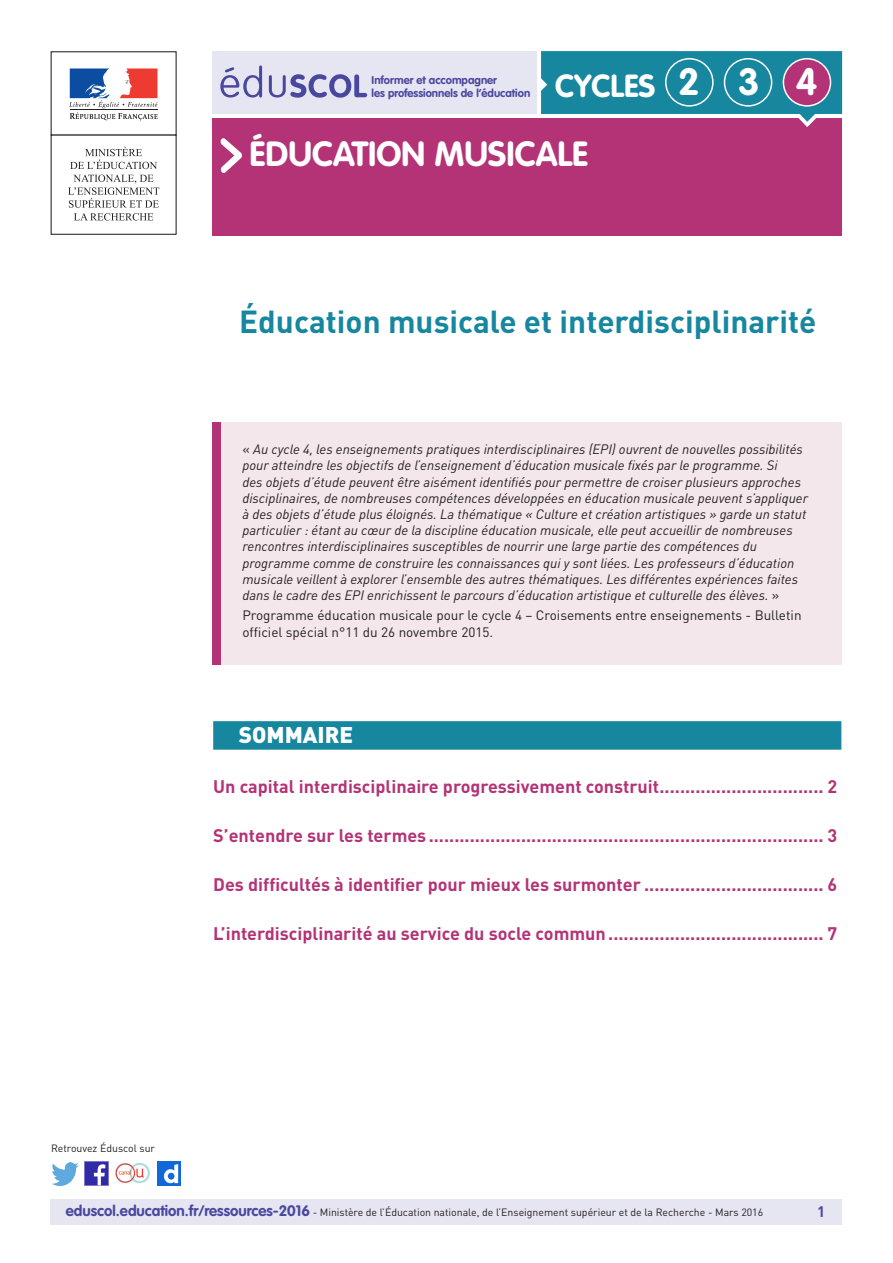
<style>
.page{position:relative;width:893px;height:1263px;background:#fff}
.page>*{position:absolute;margin:0;border:0;box-sizing:border-box;transform-origin:0 0}
.t1{font:700 37.5px "VAG Rounded Std";color:#fff}
._01_Nom_de_la_discip{font:700 34.5px "VAG Rounded Std";color:#fff}
._01_Titre_de_la_fich{font:700 31.5px "DIN Pro";color:#16879f}
.t2{font:700 31.5px "VAG Rounded Std";color:#fff}
._01_Sommaire_cartouc{font:900 22.5px "DIN Pro";color:#fff}
._02_Sommaire_Titre_f{font:700 18px "DIN Pro";color:#b43376}
.t3{font:700 15px "DIN Pro";color:#4a489e}
._01_Texte_info_conte{font:italic 13.5px/16.2px "DIN Pro";color:#231f20}
._01_Texte_info_conte-2{font:13.5px/16.2px "DIN Pro";color:#231f20}
.t4{font:700 11.25px/13.5px "VAG Rounded Std";color:#4a489e}
.t5{font:10.5px "DIN Pro";color:#231f20}
.s1{font-style:normal}
.s2{font-family:"VAG Rounded Std";font-weight:700;font-size:15px;color:#4a489e}
</style>
<div class="page">
<div style="left:213px;top:118px;width:629px;height:118px;background:#b43376"></div>
<svg style="left:220px;top:138px;width:22px;height:35px"></svg>
<div style="left:213px;top:51px;width:324px;height:63px;background:#e6e5f2"></div>
<svg style="left:220px;top:65px;width:147px;height:33px"></svg>
<div style="left:51px;top:51px;width:126px;height:85px;border:1px solid #231f20"></div>
<svg style="left:69px;top:68px;width:89px;height:52px"></svg>
<hr style="left:70px;top:109px;width:87px;height:1px;background:#231f20">
<svg style="left:70px;top:147px;width:87px;height:22px"></svg>
<svg style="left:68px;top:175px;width:91px;height:46px"></svg>
<svg style="left:541px;top:51px;width:301px;height:76px"></svg>
<div style="left:665px;top:58px;width:49px;height:49px;border:2px solid #fff;border-radius:50%"></div>
<div style="left:724px;top:59px;width:48px;height:47px;background:#16879f;border-radius:50%"></div>
<div style="left:724px;top:58px;width:48px;height:49px;border:2px solid #fff;border-radius:50%"></div>
<div style="left:783px;top:59px;width:47px;height:47px;background:#b43376;border-radius:50%"></div>
<div style="left:783px;top:58px;width:48px;height:49px;border:2px solid #fff;border-radius:50%"></div>
<div style="left:50px;top:1199px;width:791px;height:26px;background:#e6e5f2"></div>
<img style="left:85px;top:1162px;width:23px;height:23px">
<img style="left:51px;top:1163px;width:28px;height:22px">
<img style="left:158px;top:1162px;width:22px;height:23px">
<img style="left:115px;top:1163px;width:35px;height:21px">
<div style="left:213px;top:422px;width:629px;height:243px;background:#f4e7ec"></div>
<div style="left:213px;top:422px;width:8px;height:243px;background:#b43376"></div>
<div style="left:213px;top:721px;width:628px;height:29px;background:#16879f"></div>
<p class="t4" style="left:372px;top:74px;width:160px">Informer et accompagner<br>les professionnels de l’éducation</p>
<p class="t2" style="left:555px;top:67px;width:102px">CYCLES</p>
<p class="t1" style="left:678px;top:60px;width:23px">2</p>
<p class="t1" style="left:738px;top:60px;width:23px">3</p>
<p class="t1" style="left:796px;top:60px;width:23px">4</p>
<p class="_01_Nom_de_la_discip" style="left:249px;top:133px;width:340px">ÉDUCATION MUSICALE</p>
<p class="_01_Titre_de_la_fich" style="left:239px;top:301px;width:579px">Éducation musicale et interdisciplinarité</p>
<p class="_01_Texte_info_conte" style="left:242px;top:441px;width:567px"><span class="s1">«</span> Au cycle 4, les enseignements pratiques interdisciplinaires (EPI) ouvrent de nouvelles possibilités pour atteindre les objectifs de l’enseignement d’éducation musicale fixés par le programme. Si<br>des objets d’étude peuvent être aisément identifiés pour permettre de croiser plusieurs approches disciplinaires, de nombreuses compétences développées en éducation musicale peuvent s’appliquer à des objets d’étude plus éloignés. La thématique « Culture et création artistiques » garde un statut particulier : étant au cœur de la discipline éducation musicale, elle peut accueillir de nombreuses rencontres interdisciplinaires susceptibles de nourrir une large partie des compétences du programme comme de construire les connaissances qui y sont liées. Les professeurs d’éducation musicale veillent à explorer l’ensemble des autres thématiques. Les différentes expériences faites dans le cadre des EPI enrichissent le parcours d’éducation artistique et culturelle des élèves. <span class="s1">»</span></p>
<p class="_01_Texte_info_conte-2" style="left:242px;top:607px;width:561px">Programme éducation musicale pour le cycle 4 – Croisements entre enseignements - Bulletin officiel spécial n°11 du 26 novembre 2015.</p>
<p class="_01_Sommaire_cartouc" style="left:239px;top:720px;width:116px">SOMMAIRE</p>
<p class="_02_Sommaire_Titre_f" style="left:213px;top:774px;width:625px">Un capital interdisciplinaire progressivement construit................................ 2</p>
<p class="_02_Sommaire_Titre_f" style="left:213px;top:823px;width:625px">S’entendre sur les termes ............................................................................. 3</p>
<p class="_02_Sommaire_Titre_f" style="left:213px;top:873px;width:625px">Des difficultés à identifier pour mieux les surmonter ................................... 6</p>
<p class="_02_Sommaire_Titre_f" style="left:213px;top:922px;width:625px">L’interdisciplinarité au service du socle commun.......................................... 7</p>
<p class="t5" style="left:51px;top:1141px;width:106px">Retrouvez Éduscol sur</p>
<p class="t5" style="left:66px;top:1205px;width:699px"><span class="s2">eduscol.education.fr/ressources-2016</span> - Ministère de l’Éducation nationale, de l’Enseignement supérieur et de la Recherche - Mars 2016</p>
<p class="t3" style="left:817px;top:1201px;width:10px">1</p>
</div>
